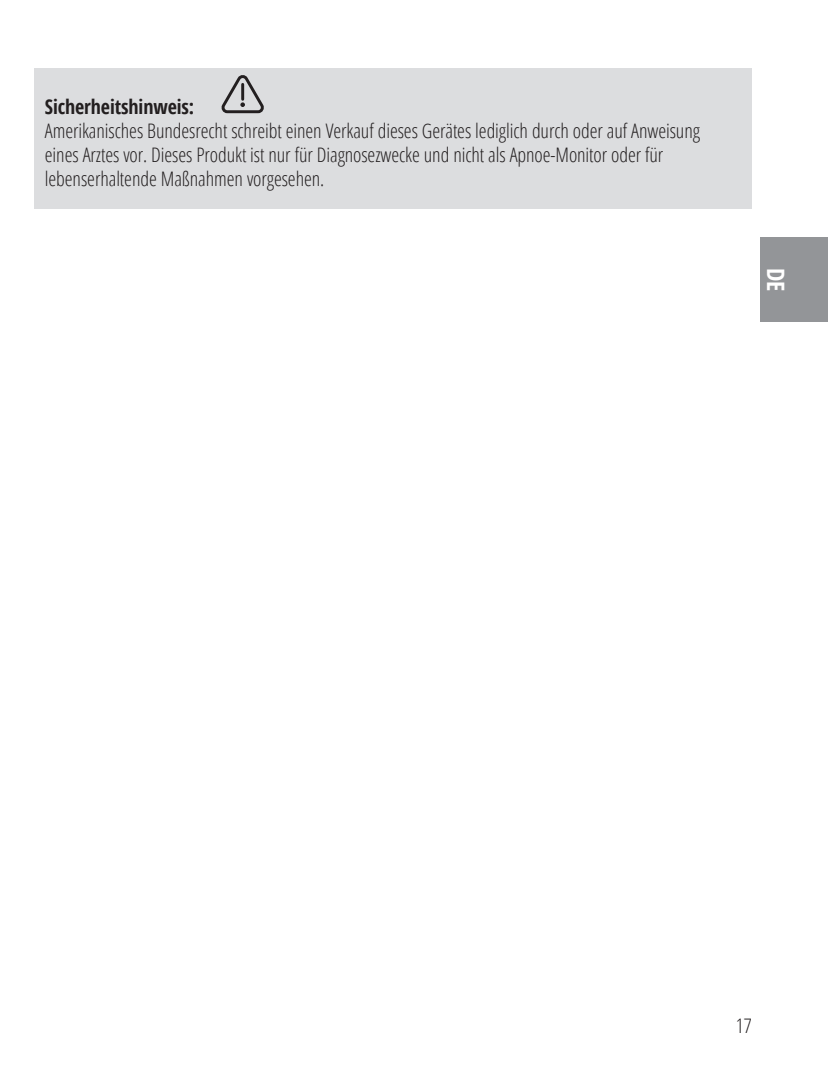
<style>
.page{position:relative;width:828px;height:1078px;background:#fff}
.page>*{position:absolute;margin:0;border:0;box-sizing:border-box;transform-origin:0 0}
.t1{font:700 24px "Open Sans Condensed";color:#fff}
.t2{font:300 20px/24px "Open Sans Condensed";letter-spacing:-.005em;color:#231f20}
.t3{font:700 20px "Open Sans Condensed";letter-spacing:-.005em;color:#231f20}
</style>
<div class="page">
<div style="left:760px;top:237px;width:68px;height:84px;background:#939598"></div>
<div style="left:34px;top:68px;width:717px;height:140px;background:#dcdddf"></div>
<svg style="left:221px;top:75px;width:43px;height:39px"></svg>
<p class="t3" style="left:45px;top:92px;width:151px">Sicherheitshinweis:</p>
<p class="t2" style="left:45px;top:118px;width:656px">Amerikanisches Bundesrecht schreibt einen Verkauf dieses Gerätes lediglich durch oder auf Anweisung eines Arztes vor. Dieses Produkt ist nur für Diagnosezwecke und nicht als Apnoe-Monitor oder für lebenserhaltende Maßnahmen vorgesehen.</p>
<p class="t1" style="left:793px;top:267px;width:25px;rotate:90deg">DE</p>
<p class="t2" style="left:736px;top:1012px;width:17px">17</p>
</div>
